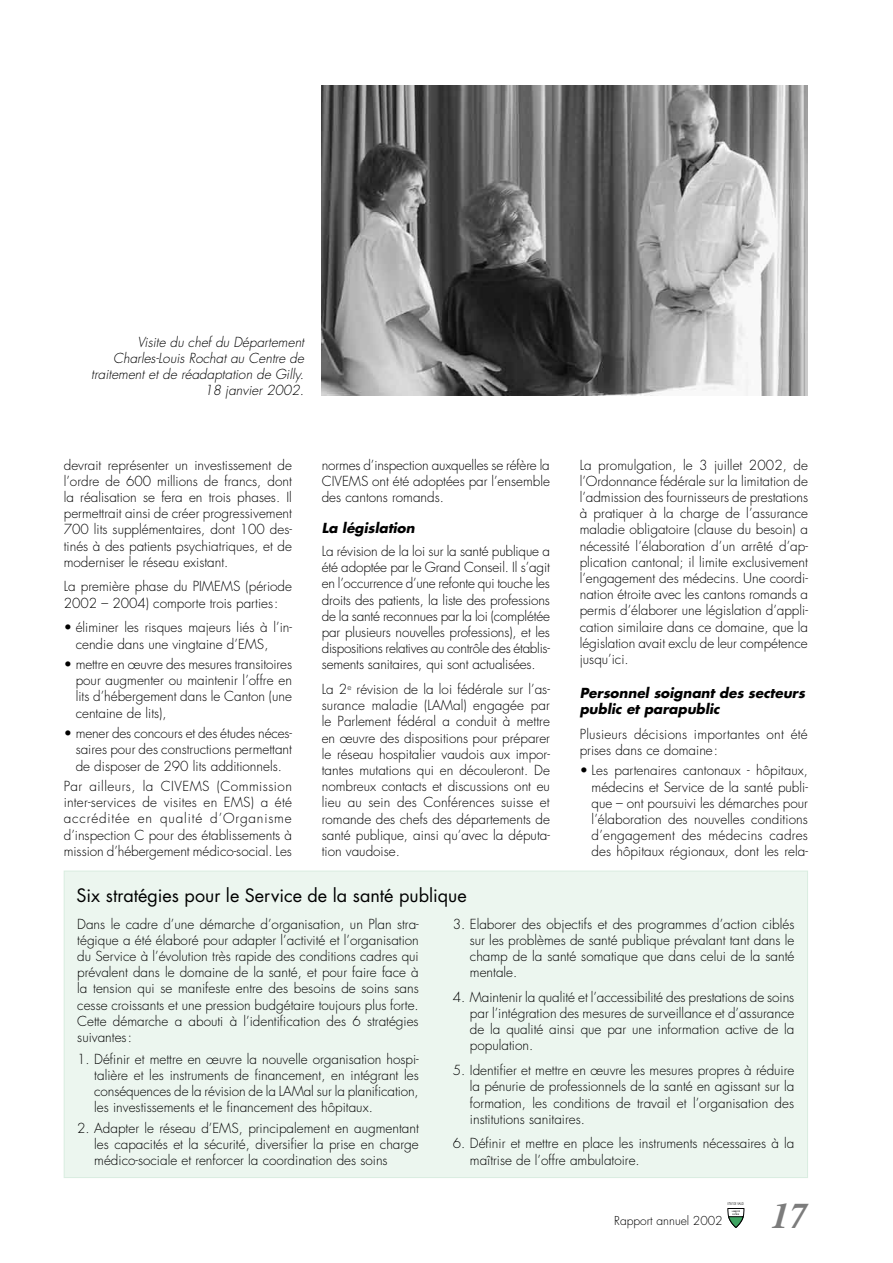
<style>
.page{position:relative;width:893px;height:1263px;background:#fff}
.page>*{position:absolute;margin:0;border:0;box-sizing:border-box;transform-origin:0 0}
.t1{font:italic 700 36px "Times";color:#7c7c7c}
.t2{font:18px "Futura";color:#000}
.t3{font:300 13.5px/16.2px "Futura";color:#000;text-align:justify}
.t4{font:italic 300 13.5px/16.2px "Futura";color:#000;text-align:right}
.t5{font:italic 700 13.5px/16.5px "Futura";color:#000}
.t6{font:300 12px "Futura";color:#000}
</style>
<div class="page">
<svg style="left:728px;top:1202px;width:16px;height:25px"></svg>
<div style="left:64px;top:871px;width:743px;height:306px;background:#ecf6ef"></div>
<img style="left:322px;top:85px;width:486px;height:310px">
<p class="t4" style="left:91px;top:334px;width:214px">Visite du chef du Département<br>Charles-Louis Rochat au Centre de traitement et de réadaptation de Gilly.<br>18 janvier 2002.</p>
<p class="t3" style="left:64px;top:457px;width:230px">devrait représenter un investissement de l’ordre de 600 millions de francs, dont la réalisation se fera en trois phases. Il permettrait ainsi de créer progressivement 700 lits supplémentaires, dont 100 des&shy;tinés à des patients psychiatriques, et de moderniser le réseau existant.</p>
<p class="t3" style="left:64px;top:579px;width:230px">La première phase du PIMEMS (période<br>2002 – 2004) comporte trois parties:</p>
<p class="t3" style="left:76px;top:620px;width:218px;text-indent:-12px">• éliminer les risques majeurs liés à l’in&shy;cendie dans une vingtaine d’EMS,</p>
<p class="t3" style="left:76px;top:656px;width:218px;text-indent:-12px">• mettre en œuvre des mesures transitoires pour augmenter ou maintenir l’offre en lits d’hébergement dans le Canton (une centaine de lits),</p>
<p class="t3" style="left:76px;top:725px;width:218px;text-indent:-12px">• mener des concours et des études néces&shy;saires pour des constructions permettant de disposer de 290 lits additionnels.</p>
<p class="t3" style="left:64px;top:778px;width:230px">Par ailleurs, la CIVEMS (Commission inter-services de visites en EMS) a été accréditée en qualité d’Organisme d’inspection C pour des établissements à mission d’hébergement médico-social. Les</p>
<p class="t3" style="left:322px;top:457px;width:230px">normes d’inspection auxquelles se réfère la CIVEMS ont été adoptées par l’ensemble des cantons romands.</p>
<p class="t5" style="left:322px;top:520px;width:95px">La législation</p>
<p class="t3" style="left:322px;top:543px;width:230px">La révision de la loi sur la santé publique a été adoptée par le Grand Conseil. Il s’agit en l’occurrence d’une refonte qui touche les droits des patients, la liste des professions de la santé reconnues par la loi (complétée par plusieurs nouvelles professions), et les dispositions relatives au contrôle des établis&shy;sements sanitaires, qui sont actualisées.</p>
<p class="t3" style="left:322px;top:681px;width:230px">La 2<sup>e</sup> révision de la loi fédérale sur l’as&shy;surance maladie (LAMal) engagée par le Parlement fédéral a conduit à mettre en œuvre des dispositions pour préparer le réseau hospitalier vaudois aux impor&shy;tantes mutations qui en découleront. De nombreux contacts et discussions ont eu lieu au sein des Conférences suisse et romande des chefs des départements de santé publique, ainsi qu’avec la députa&shy;tion vaudoise.</p>
<h2 class="t2" style="left:77px;top:882px;width:392px">Six stratégies pour le Service de la santé publique</h2>
<p class="t3" style="left:580px;top:457px;width:230px">La promulgation, le 3 juillet 2002, de l’Ordonnance fédérale sur la limitation de l’admission des fournisseurs de prestations à pratiquer à la charge de l’assurance maladie obligatoire (clause du besoin) a nécessité l’élaboration d’un arrêté d’ap&shy;plication cantonal; il limite exclusivement l’engagement des médecins. Une coordi&shy;nation étroite avec les cantons romands a permis d’élaborer une législation d’appli&shy;cation similaire dans ce domaine, que la législation avait exclu de leur compétence jusqu’ici.</p>
<p class="t5" style="left:580px;top:684px;width:227px">Personnel soignant des secteurs public et parapublic</p>
<p class="t3" style="left:580px;top:726px;width:229px">Plusieurs décisions importantes ont été prises dans ce domaine:</p>
<p class="t3" style="left:592px;top:763px;width:218px;text-indent:-12px">• Les partenaires cantonaux - hôpitaux, médecins et Service de la santé publi&shy;que – ont poursuivi les démarches pour l’élaboration des nouvelles conditions d’engagement des médecins cadres des hôpitaux régionaux, dont les rela-</p>
<p class="t3" style="left:77px;top:916px;width:343px">Dans le cadre d’une démarche d’organisation, un Plan stra&shy;tégique a été élaboré pour adapter l’activité et l’organisation du Service à l’évolution très rapide des conditions cadres qui prévalent dans le domaine de la santé, et pour faire face à la tension qui se manifeste entre des besoins de soins sans cesse croissants et une pression budgétaire toujours plus forte.<br>Cette démarche a abouti à l’identification des 6 stratégies suivantes:</p>
<p class="t3" style="left:94px;top:1051px;width:326px;text-indent:-17px">1. Définir et mettre en œuvre la nouvelle organisation hospi&shy;talière et les instruments de financement, en intégrant les conséquences de la révision de la LAMal sur la planification, les investissements et le financement des hôpitaux.</p>
<p class="t3" style="left:94px;top:1120px;width:326px;text-indent:-17px">2. Adapter le réseau d’EMS, principalement en augmentant les capacités et la sécurité, diversifier la prise en charge médico-sociale et renforcer la coordination des soins</p>
<p class="t3" style="left:470px;top:916px;width:326px;text-indent:-17px">3. Elaborer des objectifs et des programmes d’action ciblés sur les problèmes de santé publique prévalant tant dans le champ de la santé somatique que dans celui de la santé mentale.</p>
<p class="t3" style="left:470px;top:989px;width:326px;text-indent:-17px">4. Maintenir la qualité et l’accessibilité des prestations de soins par l’intégration des mesures de surveillance et d’assurance de la qualité ainsi que par une information active de la population.</p>
<p class="t3" style="left:470px;top:1062px;width:326px;text-indent:-17px">5. Identifier et mettre en œuvre les mesures propres à réduire la pénurie de professionnels de la santé en agissant sur la formation, les conditions de travail et l’organisation des institutions sanitaires.</p>
<p class="t3" style="left:470px;top:1136px;width:326px;text-indent:-17px">6. Définir et mettre en place les instruments nécessaires à la maîtrise de l’offre ambulatoire.</p>
<p class="t6" style="left:614px;top:1213px;width:110px">Rapport annuel 2002</p>
<h1 class="t1" style="left:772px;top:1195px;width:37px">17</h1>
</div>
